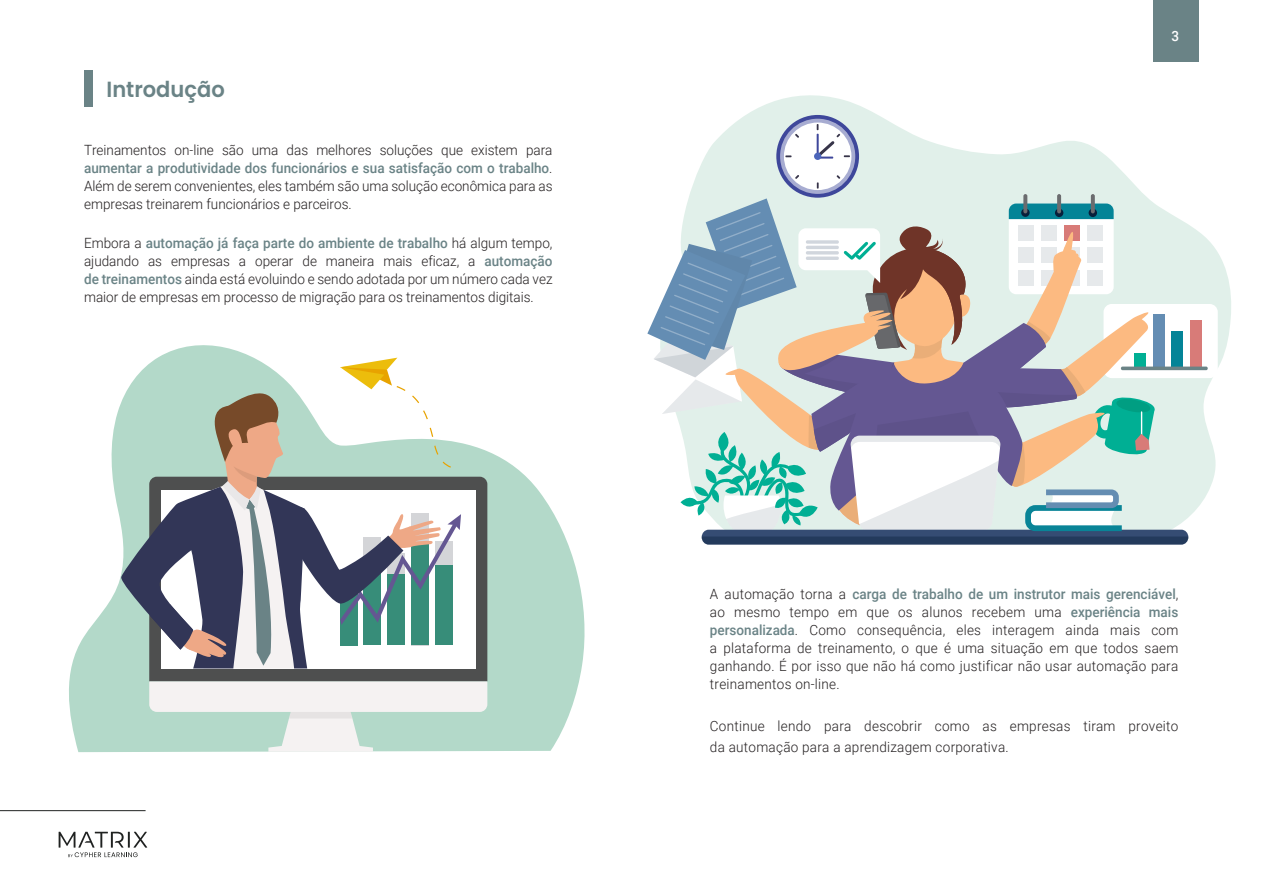
<style>
.page{position:relative;width:1263px;height:893px;background:#fff}
.page>*{position:absolute;margin:0;border:0;box-sizing:border-box;transform-origin:0 0}
.t1{font:600 21.9px "Poppins";color:#6a8386;scale:.96 1}
.t2{font:300 14.1px/18px "Roboto";letter-spacing:.02em;color:#231f20;text-align:justify;scale:.96 1}
.t3{font:500 14.1px "Roboto";color:#fff;scale:.96 1}
.s1{font-weight:500;color:#6a8386}
</style>
<div class="page">
<svg style="left:689px;top:95px;width:542px;height:397px"></svg>
<svg style="left:69px;top:345px;width:516px;height:407px"></svg>
<div style="left:1153px;top:0;width:45px;height:62px;background:#6a8386"></div>
<div style="left:85px;top:71px;width:8px;height:36px;background:#6a8386"></div>
<svg style="left:1057px;top:194px;width:4px;height:19px"></svg>
<svg style="left:1091px;top:194px;width:4px;height:19px"></svg>
<svg style="left:1023px;top:194px;width:4px;height:19px"></svg>
<div style="left:1103px;top:304px;width:115px;height:74px;background:#fff;border-radius:8px"></div>
<svg style="left:647px;top:198px;width:561px;height:347px"></svg>
<svg style="left:149px;top:477px;width:338px;height:204px;background:#5a5b5b"></svg>
<div style="left:161px;top:490px;width:314px;height:178px;background:#fff"></div>
<svg style="left:149px;top:681px;width:338px;height:71px"></svg>
<svg style="left:120px;top:358px;width:341px;height:310px"></svg>
<svg style="left:776px;top:115px;width:83px;height:83px"></svg>
<svg style="left:780px;top:119px;width:75px;height:75px"></svg>
<div style="left:784px;top:123px;width:67px;height:67px;background:#fff;border-radius:50%"></div>
<svg style="left:817px;top:182px;width:2px;height:7px"></svg>
<svg style="left:785px;top:155px;width:6px;height:2px"></svg>
<svg style="left:795px;top:175px;width:4px;height:4px"></svg>
<svg style="left:795px;top:134px;width:4px;height:4px"></svg>
<svg style="left:814px;top:124px;width:36px;height:36px"></svg>
<div style="left:814px;top:153px;width:7px;height:7px;background:#4c65ba;border-radius:50%"></div>
<hr style="left:0;top:810px;width:146px;height:1px;background:#212322">
<svg style="left:59px;top:832px;width:88px;height:25px"></svg>
<h1 class="t1" style="left:107px;top:76px;width:125px">Introdução</h1>
<p class="t2" style="left:84px;top:140px;width:489px">Treinamentos on-line são uma das melhores soluções que existem para <span class="s1">aumentar a produtividade dos funcionários e sua satisfação com o trabalho</span>.<br>Além de serem convenientes, eles também são uma solução econômica para as empresas treinarem funcionários e parceiros.</p>
<p class="t2" style="left:84px;top:233px;width:489px">Embora a <span class="s1">automação já faça parte do ambiente de trabalho</span> há algum tempo, ajudando as empresas a operar de maneira mais eficaz, a <span class="s1">automação de treinamentos</span> ainda está evoluindo e sendo adotada por um número cada vez maior de empresas em processo de migração para os treinamentos digitais.</p>
<p class="t3" style="left:1171px;top:26px;width:9px">3</p>
<p class="t2" style="left:710px;top:585px;width:489px">A automação torna a <span class="s1">carga de trabalho de um instrutor mais gerenciável</span>, ao mesmo tempo em que os alunos recebem uma <span class="s1">experiência mais personalizada</span>. Como consequência, eles interagem ainda mais com a plataforma de treinamento, o que é uma situação em que todos saem ganhando. É por isso que não há como justificar não usar automação para treinamentos on-line.</p>
<p class="t2" style="left:710px;top:715px;width:489px;line-height:21px">Continue lendo para descobrir como as empresas tiram proveito da automação para a aprendizagem corporativa.</p>
</div>
